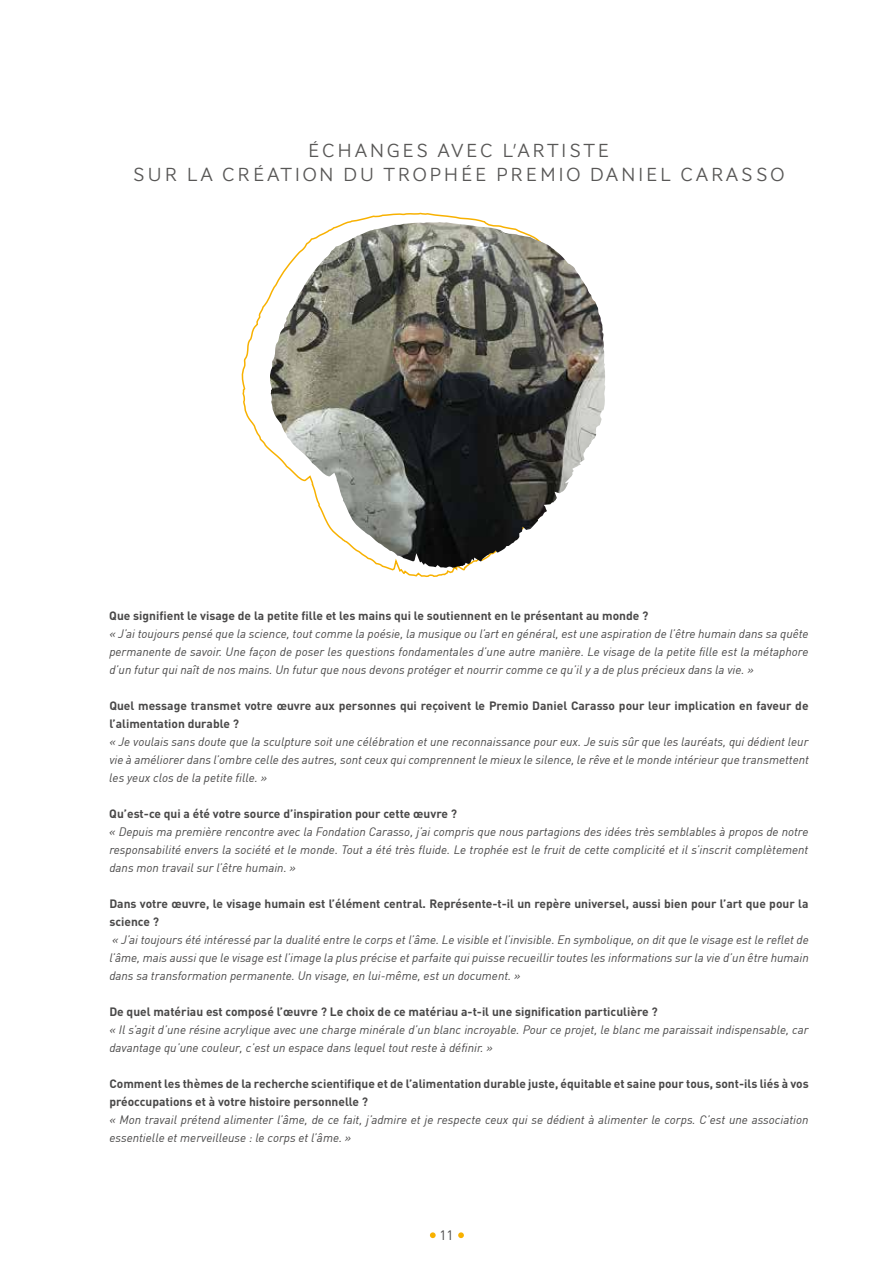
<style>
.page{position:relative;width:893px;height:1263px;background:#fff}
.page>*{position:absolute;margin:0;border:0;box-sizing:border-box;transform-origin:0 0}
.t1{font:300 19.5px/23.4px "AW Conqueror Fre Sans";letter-spacing:.1em;color:#585756;text-align:center}
.t2{font:13.5px "DIN";color:#494848}
.t3{font:italic 12px/18px "DIN";color:#494848;text-align:justify}
.t4{font:700 12px/18px "DIN";color:#494848}
</style>
<div class="page">
<svg style="left:241px;top:212px;width:355px;height:365px"></svg>
<img style="left:269px;top:222px;width:194px;height:346px">
<svg style="left:430px;top:1232px;width:6px;height:6px"></svg>
<svg style="left:458px;top:1232px;width:6px;height:6px"></svg>
<h1 class="t1" style="left:133px;top:139px;width:654px">ÉCHANGES AVEC L’ARTISTE<br>SUR LA CRÉATION DU TROPHÉE PREMIO DANIEL CARASSO</h1>
<p class="t4" style="left:109px;top:606px;width:541px">Que signifient le visage de la petite fille et les mains qui le soutiennent en le présentant au monde ?</p>
<p class="t3" style="left:109px;top:624px;width:701px">« J’ai toujours pensé que la science, tout comme la poésie, la musique ou l’art en général, est une aspiration de l’être humain dans sa quête permanente de savoir. Une façon de poser les questions fondamentales d’une autre manière. Le visage de la petite fille est la métaphore d’un futur qui naît de nos mains. Un futur que nous devons protéger et nourrir comme ce qu’il y a de plus précieux dans la vie. »</p>
<p class="t4" style="left:109px;top:696px;width:701px">Quel message transmet votre œuvre aux personnes qui reçoivent le Premio Daniel Carasso pour leur implication en faveur de l’alimentation durable ?</p>
<p class="t3" style="left:109px;top:732px;width:701px">« Je voulais sans doute que la sculpture soit une célébration et une reconnaissance pour eux. Je suis sûr que les lauréats, qui dédient leur vie à améliorer dans l’ombre celle des autres, sont ceux qui comprennent le mieux le silence, le rêve et le monde intérieur que transmettent les yeux clos de la petite fille. »</p>
<p class="t4" style="left:109px;top:804px;width:349px">Qu’est-ce qui a été votre source d’inspiration pour cette œuvre ?</p>
<p class="t3" style="left:109px;top:822px;width:701px">« Depuis ma première rencontre avec la Fondation Carasso, j’ai compris que nous partagions des idées très semblables à propos de notre responsabilité envers la société et le monde. Tout a été très fluide. Le trophée est le fruit de cette complicité et il s’inscrit complètement dans mon travail sur l’être humain. »</p>
<p class="t4" style="left:109px;top:894px;width:701px">Dans votre œuvre, le visage humain est l’élément central. Représente-t-il un repère universel, aussi bien pour l’art que pour la science ?</p>
<p class="t3" style="left:109px;top:930px;width:701px">« J’ai toujours été intéressé par la dualité entre le corps et l’âme. Le visible et l’invisible. En symbolique, on dit que le visage est le reflet de l’âme, mais aussi que le visage est l’image la plus précise et parfaite qui puisse recueillir toutes les informations sur la vie d’un être humain dans sa transformation permanente. Un visage, en lui-même, est un document. »</p>
<p class="t4" style="left:109px;top:1002px;width:550px">De quel matériau est composé l’œuvre ? Le choix de ce matériau a-t-il une signification particulière ?</p>
<p class="t3" style="left:109px;top:1020px;width:701px">« Il s’agit d’une résine acrylique avec une charge minérale d’un blanc incroyable. Pour ce projet, le blanc me paraissait indispensable, car davantage qu’une couleur, c’est un espace dans lequel tout reste à définir. »</p>
<p class="t4" style="left:109px;top:1074px;width:701px">Comment les thèmes de la recherche scientifique et de l’alimentation durable juste, équitable et saine pour tous, sont-ils liés à vos préoccupations et à votre histoire personnelle ?</p>
<p class="t3" style="left:109px;top:1110px;width:701px">« Mon travail prétend alimenter l’âme, de ce fait, j’admire et je respecte ceux qui se dédient à alimenter le corps. C’est une association essentielle et merveilleuse : le corps et l’âme. »</p>
<p class="t2" style="left:439px;top:1227px;width:16px">11</p>
</div>
